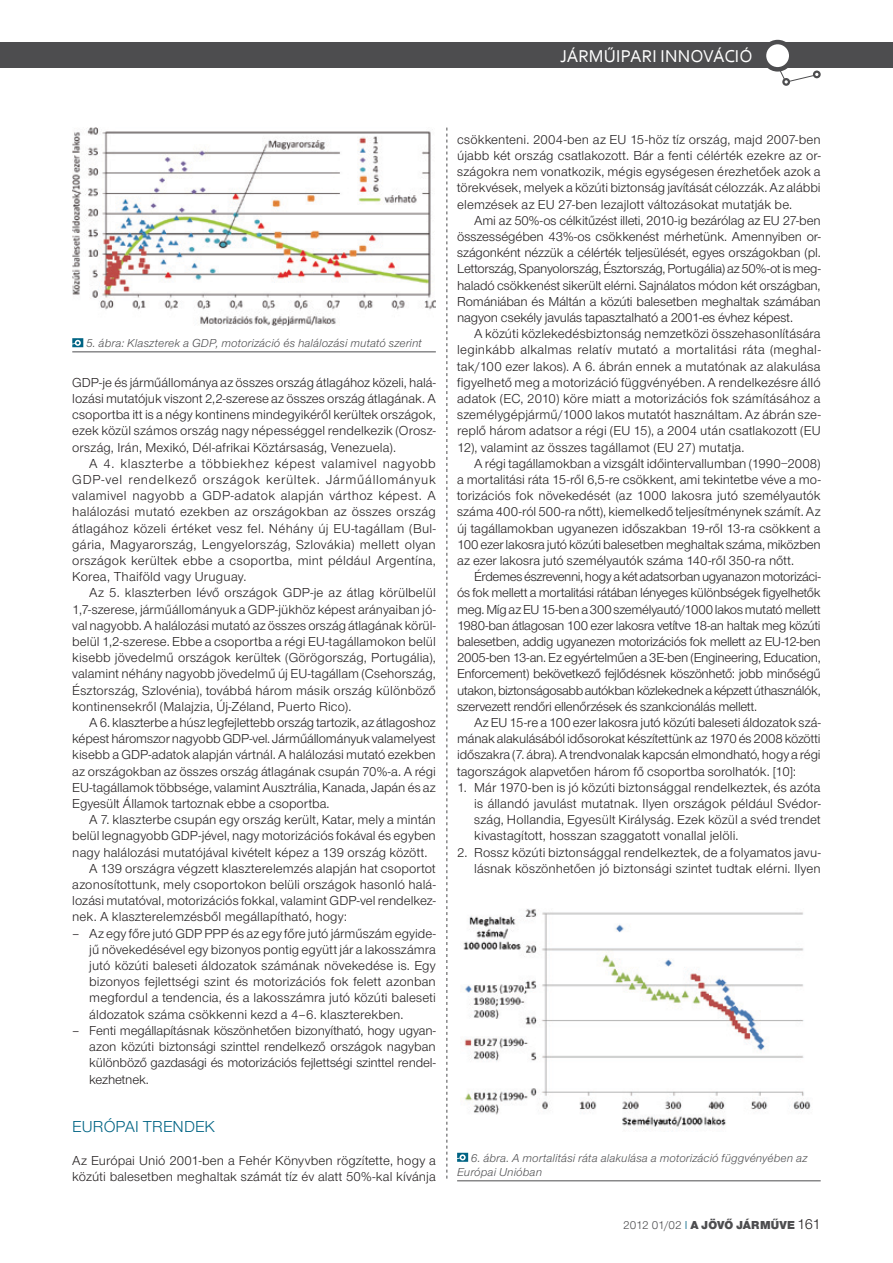
<style>
.page{position:relative;width:893px;height:1263px;background:#fff}
.page>*{position:absolute;margin:0;border:0;box-sizing:border-box;transform-origin:0 0}
.t1{font:18px "Corbel";letter-spacing:.01em;color:#fff}
.alcim{font:16.5px "Nimbus San Nov TOT";color:#006484}
.kenyer{font:13.5px/16.2px "Nimbus San Nov TOT";letter-spacing:.005em;color:#231f20;text-align:justify}
._4-4_behuzas{font:13.5px/16.2px "Nimbus San Nov TOT";letter-spacing:.005em;color:#231f20;text-align:justify}
.képalá{font:italic 12px/14.4px "Nimbus San Nov TOT";letter-spacing:.01em;color:#4d4d4f}
.t2{font:900 12px "Nimbus San Nov TOT";letter-spacing:.02em;color:#4d4d4f}
.s1{font-weight:400}
.s2{font-weight:400;color:#006484}
.s3{font-weight:400;font-size:15px;color:#231f20}
</style>
<div class="page">
<div style="left:0;top:42px;width:893px;height:26px;background:#4d4d4f"></div>
<div style="left:782px;top:78px;width:8px;height:8px;border:2px solid #4d4d4f;border-radius:50%"></div>
<div style="left:813px;top:71px;width:8px;height:7px;border:2px solid #4d4d4f;border-radius:50%"></div>
<svg style="left:780px;top:68px;width:35px;height:15px"></svg>
<svg style="left:764px;top:42px;width:27px;height:27px"></svg>
<div style="left:762px;top:40px;width:31px;height:32px;border:4px solid #4d4d4f;border-radius:50%"></div>
<svg style="left:446px;top:128px;width:1px;height:1051px"></svg>
<img style="left:72px;top:128px;width:364px;height:197px">
<hr style="left:72px;top:351px;width:364px;height:1px;background:#4d4d4f">
<svg style="left:72px;top:338px;width:11px;height:9px"></svg>
<img style="left:463px;top:909px;width:348px;height:218px">
<hr style="left:457px;top:1180px;width:364px;height:1px;background:#4d4d4f">
<svg style="left:457px;top:1153px;width:11px;height:9px"></svg>
<h1 class="t1" style="left:560px;top:45px;width:194px">JÁRMŰIPARI INNOVÁCIÓ</h1>
<p class="képalá" style="left:86px;top:336px;width:337px">5. ábra: Klaszterek a GDP, motorizáció és halálozási mutató szerint</p>
<p class="kenyer" style="left:72px;top:374px;width:365px">GD P-je és járműállománya az összes ország átlagához közeli, halá&shy;lozási mutatójuk viszont 2,2-szerese az összes ország átlagának. A csoportba itt is a négy kontinens mindegyikéről kerültek országok, ezek közül számos ország nagy népességgel rendelkezik (Orosz&shy;ország, Irán, Mexikó, Dél-afrikai Köztársaság, Venezuela).</p>
<p class="kenyer" style="left:72px;top:455px;width:365px;text-indent:17px">A 4. klaszterbe a többiekhez képest valamivel nagyobb GD P-vel rendelkező országok kerültek. Járműállományuk valamivel nagyobb a GD P-adatok alapján várthoz képest. A halálozási mutató ezekben az országokban az összes ország átlagához közeli értéket vesz fel. Néhány új EU-tagállam (Bul&shy;gária, Magyarország, Lengyelország, Szlovákia) mellett olyan országok kerültek ebbe a csoportba, mint például Argentína, Korea, Thaiföld vagy Uruguay.</p>
<p class="kenyer" style="left:72px;top:585px;width:365px;text-indent:17px">Az 5. klaszterben lévő országok GD P-je az átlag körülbelül 1,7-szerese, járműállományuk a GD P-jükhöz képest arányaiban jó&shy;val nagyobb. A halálozási mutató az összes ország átlagának körül&shy;belül 1,2-szerese. Ebbe a csoportba a régi EU-tagállamokon belül kisebb jövedelmű országok kerültek (Görögország, Portugália), valamint néhány nagyobb jövedelmű új EU-tagállam (Csehország, Észtország, Szlovénia), továbbá három másik ország különböző kontinensekről (Malajzia, Új-Zéland, Puerto Rico).</p>
<p class="kenyer" style="left:72px;top:714px;width:365px;text-indent:17px">A 6. klaszterbe a húsz legfejlettebb ország tartozik, az átlagoshoz képest háromszor nagyobb GD P-vel. Járműállományuk valamelyest kisebb a GD P-adatok alapján vártnál. A halálozási mutató ezekben az országokban az összes ország átlagának csupán 70%-a. A régi EU-tagállamok többsége, valamint Ausztrália, Kanada, Japán és az Egyesült Államok tartoznak ebbe a csoportba.</p>
<p class="kenyer" style="left:72px;top:812px;width:365px;text-indent:17px">A 7. klaszterbe csupán egy ország került, Katar, mely a mintán belül legnagyobb GD P-jével, nagy motorizációs fokával és egyben nagy halálozási mutatójával kivételt képez a 139 ország között.</p>
<p class="kenyer" style="left:72px;top:860px;width:365px;text-indent:17px">A 139 országra végzett klaszterelemzés alapján hat csoportot azonosítottunk, mely csoportokon belüli országok hasonló halá&shy;lozási mutatóval, motorizációs fokkal, valamint GD P-vel rendelkez&shy;nek. A klaszterelemzésből megállapítható, hogy:</p>
<p class="_4-4_behuzas" style="left:89px;top:925px;width:348px;text-indent:-17px">– Az egy főre jutó GD P PPP és az egy főre jutó járműszám egyide&shy;jű növekedésével egy bizonyos pontig együtt jár a lakosszámra jutó közúti baleseti áldozatok számának növekedése is. Egy bizonyos fejlettségi szint és motorizációs fok felett azonban megfordul a tendencia, és a lakosszámra jutó közúti baleseti áldozatok száma csökkenni kezd a 4–6. klaszterekben.</p>
<p class="_4-4_behuzas" style="left:89px;top:1022px;width:348px;text-indent:-17px">– Fenti megállapításnak köszönhetően bizonyítható, hogy ugyan&shy;azon közúti biztonsági szinttel rendelkező országok nagyban különböző gazdasági és motorizációs fejlettségi szinttel rendel&shy;kezhetnek.</p>
<p class="alcim" style="left:72px;top:1117px;width:82px">Európai tren</p>
<p class="alcim" style="left:184px;top:1117px;width:22px">dek</p>
<p class="kenyer" style="left:72px;top:1152px;width:365px">Az Európai Unió 2001-ben a Fehér Könyvben rögzítette, hogy a közúti balesetben meghaltak számát tíz év alatt 50%-kal kívánja</p>
<p class="kenyer" style="left:457px;top:131px;width:365px">csökkenteni. 2004-ben az EU 15-höz tíz ország, majd 2007-ben újabb két ország csatlakozott. Bár a fenti célérték ezekre az or&shy;szágokra nem vonatkozik, mégis egységesen érezhetőek azok a törekvések, melyek a közúti biztonság javítását célozzák. Az alábbi elemzések az EU 27-ben lezajlott változásokat mutatják be.</p>
<p class="kenyer" style="left:457px;top:212px;width:365px;text-indent:17px">Ami az 50%-os célkitűzést illeti, 2010-ig bezárólag az EU 27-ben összességében 43%-os csökkenést mérhetünk. Amennyiben or&shy;szágonként nézzük a célérték teljesülését, egyes országokban (pl.<br>Lettország, Spanyolország, Észtország, Portugália) az 50%-ot is meg&shy;haladó csökkenést sikerült elérni. Sajnálatos módon két országban, Romániában és Máltán a közúti balesetben meghaltak számában nagyon csekély javulás tapasztalható a 2001-es évhez képest.</p>
<p class="kenyer" style="left:457px;top:326px;width:365px;text-indent:17px">A közúti közlekedésbiztonság nemzetközi összehasonlítására leginkább alkalmas relatív mutató a mortalitási ráta (meghal&shy;tak/100 ezer lakos). A 6. ábrán ennek a mutatónak az alakulása figyelhető meg a motorizáció függvényében. A rendelkezésre álló adatok (EC, 2010) köre miatt a motorizációs fok számításához a személygépjármű/1000 lakos mutatót használtam. Az ábrán sze&shy;replő három adatsor a régi (EU 15), a 2004 után csatlakozott (EU 12), valamint az összes tagállamot (EU 27) mutatja.</p>
<p class="kenyer" style="left:457px;top:455px;width:365px;text-indent:17px">A régi tagállamokban a vizsgált időintervallumban (1990−2008) a mortalitási ráta 15-ről 6,5-re csökkent, ami tekintetbe véve a mo&shy;torizációs fok növekedését (az 1000 lakosra jutó személyautók száma 400-ról 500-ra nőtt), kiemelkedő teljesítménynek számít. Az új tagállamokban ugyanezen időszakban 19-ről 13-ra csökkent a 100 ezer lakosra jutó közúti balesetben meghaltak száma, miközben az ezer lakosra jutó személyautók száma 140-ről 350-ra nőtt.</p>
<p class="kenyer" style="left:457px;top:569px;width:365px;text-indent:17px">Érdemes észrevenni, hogy a két adatsorban ugyanazon motorizáci&shy;ós fok mellett a mortalitási rátában lényeges különbségek figyelhetők meg. Míg az EU 15-ben a 300 személyautó/1000 lakos mutató mellett 1980-ban átlagosan 100 ezer lakosra vetítve 18-an haltak meg közúti balesetben, addig ugyanezen motorizációs fok mellett az EU-12-ben 2005-ben 13-an. Ez egyértelműen a 3E-ben (Engineering, Education, Enforcement) bekövetkező fejlődésnek köszönhető: jobb minőségű utakon, biztonságosabb autókban közlekednek a képzett úthasználók, szervezett rendőri ellenőrzések és szankcionálás mellett.</p>
<p class="kenyer" style="left:457px;top:714px;width:365px;text-indent:17px">Az EU 15-re a 100 ezer lakosra jutó közúti baleseti áldozatok szá&shy;mának alakulásából idősorokat készítettünk az 1970 és 2008 közötti időszakra (7. ábra). A trendvonalak kapcsán elmondható, hogy a régi tagországok alapvetően három fő csoportba sorolhatók. [10]:</p>
<p class="_4-4_behuzas" style="left:474px;top:779px;width:348px;text-indent:-17px">1. Már 1970-ben is jó közúti biztonsággal rendelkeztek, és azóta is állandó javulást mutatnak. Ilyen országok például Svédor&shy;szág, Hollandia, Egyesült Királyság. Ezek közül a svéd trendet kivastagított, hosszan szaggatott vonallal jelöli.</p>
<p class="_4-4_behuzas" style="left:457px;top:844px;width:365px;text-align:right">2. Rossz közúti biztonsággal rendelkeztek, de a folyamatos javu&shy;lásnak köszönhetően jó biztonsági szintet tudtak elérni. Ilyen</p>
<p class="képalá" style="left:457px;top:1151px;width:352px;text-indent:14px">6. ábra. A mortalitási ráta alakulása a motorizáció függvényében az<br>Európai Unióban</p>
<p class="t2" style="left:623px;top:1218px;width:199px"><span class="s1">2012 01/02</span> <span class="s2">I</span> A JÖVŐ JÁRMŰVE <span class="s3">161</span></p>
</div>
